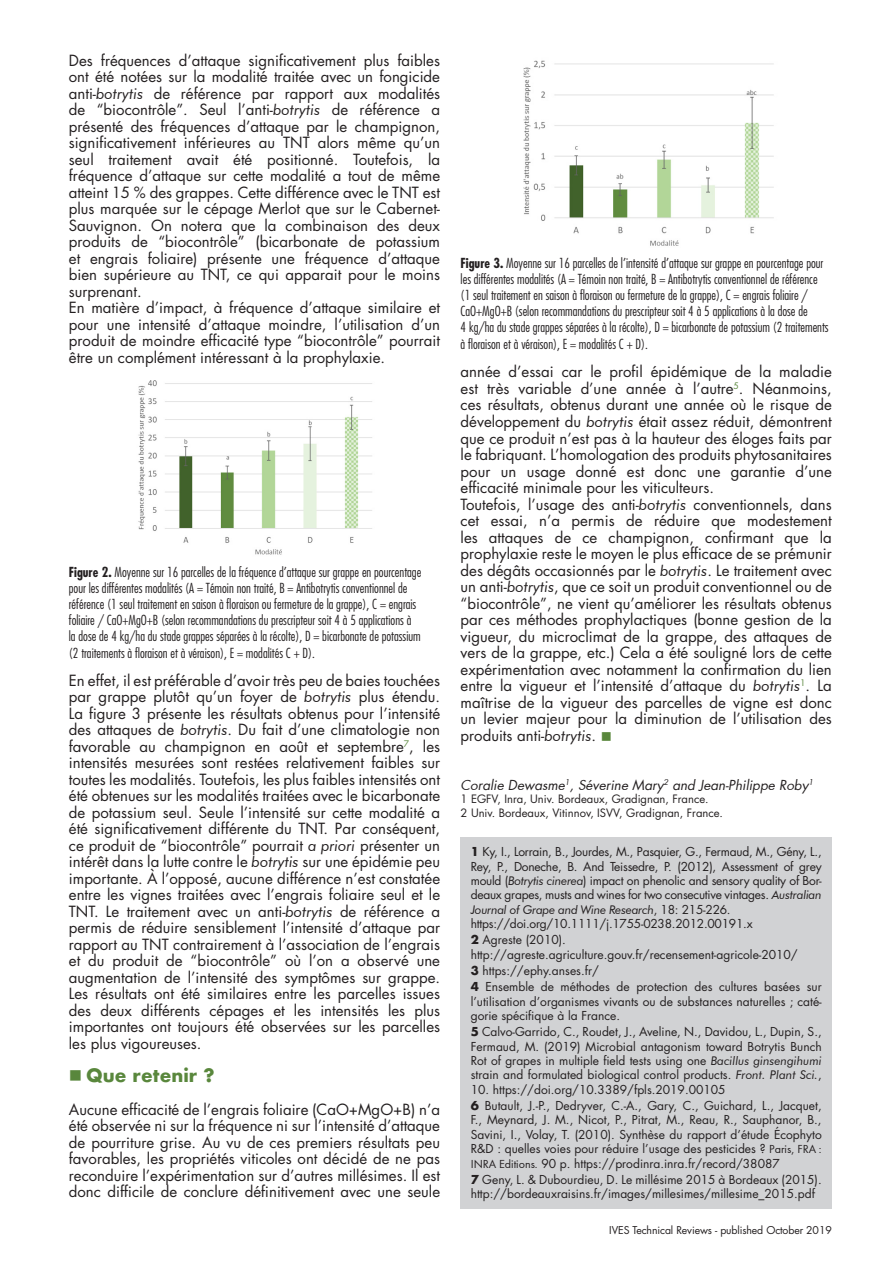
<style>
.page{position:relative;width:893px;height:1263px;background:#fff}
.page>*{position:absolute;margin:0;border:0;box-sizing:border-box;transform-origin:0 0}
.t1{font:700 18px "Futura";color:#59873c}
.t2{font:15px/16.5px "Futura";color:#231f20;text-align:justify}
.t3{font:300 condensed 13.5px/16.2px "Futura";color:#231f20}
.t4{font:italic 13.5px "Futura";color:#231f20}
.t5{font:12px/14.4px "Futura";color:#231f20;text-align:justify}
.t6{font:12px "Futura";letter-spacing:-.02em;color:#231f20}
.t7{font:11.25px "Futura";color:#231f20}
.t8{font:10.5px "Futura";letter-spacing:-.01em;color:#231f20}
.s1{font-family:"Futura BT";font-style:italic}
.s2{font-weight:700}
.s3{color:#59873c}
.s4{font-family:"Futura Book C"}
</style>
<div class="page">
<div style="left:461px;top:838px;width:371px;height:371px;background:#d1d2d4"></div>
<img style="left:138px;top:380px;width:234px;height:175px">
<img style="left:523px;top:60px;width:251px;height:186px">
<p class="t2" style="left:69px;top:52px;width:373px">Des fréquences d’attaque significativement plus faibles ont été notées sur la modalité traitée avec un fongicide anti-<span class="s1">botrytis</span> de référence par rapport aux modalités de “biocontrôle”. Seul l’anti-<span class="s1">botrytis</span> de référence a présenté des fréquences d’attaque par le champignon, significativement inférieures au TNT alors même qu’un seul traitement avait été positionné. Toutefois, la fréquence d’attaque sur cette modalité a tout de même atteint 15 % des grappes. Cette différence avec le TNT est plus marquée sur le cépage Merlot que sur le Cabernet-Sauvignon. On notera que la combinaison des deux produits de “biocontrôle” (bicarbonate de potassium et engrais foliaire) présente une fréquence d’attaque bien supérieure au TNT, ce qui apparait pour le moins surprenant.</p>
<p class="t2" style="left:69px;top:299px;width:373px">En matière d’impact, à fréquence d’attaque similaire et pour une intensité d’attaque moindre, l’utilisation d’un produit de moindre efficacité type “biocontrôle” pourrait être un complément intéressant à la prophylaxie.</p>
<p class="t3" style="left:69px;top:563px;width:354px"><span class="s2">Figure 2.</span> Moyenne sur 16 parcelles de la fréquence d’attaque sur grappe en pourcentage pour les différentes modalités (A = Témoin non traité, B = Antibotrytis conventionnel de référence (1 seul traitement en saison à floraison ou fermeture de la grappe), C = engrais foliaire / CaO+MgO+B (selon recommandations du prescripteur soit 4 à 5 applications à la dose de 4 kg/ha du stade grappes séparées à la récolte), D = bicarbonate de potassium (2 traitements à floraison et à véraison), E = modalités C + D).</p>
<p class="t2" style="left:69px;top:672px;width:373px">En effet, il est préférable d’avoir très peu de baies touchées par grappe plutôt qu’un foyer de <span class="s1">botrytis</span> plus étendu.<br>La figure 3 présente les résultats obtenus pour l’intensité des attaques de <span class="s1">botrytis</span>. Du fait d’une climatologie non favorable au champignon en août et septembre<sup>7</sup>, les intensités mesurées sont restées relativement faibles sur toutes les modalités. Toutefois, les plus faibles intensités ont été obtenues sur les modalités traitées avec le bicarbonate de potassium seul. Seule l’intensité sur cette modalité a été significativement différente du TNT. Par conséquent, ce produit de “biocontrôle” pourrait <span class="s1">a priori</span> présenter un intérêt dans la lutte contre le <span class="s1">botrytis</span> sur une épidémie peu importante. À l’opposé, aucune différence n’est constatée entre les vignes traitées avec l’engrais foliaire seul et le TNT. Le traitement avec un anti-<span class="s1">botrytis</span> de référence a permis de réduire sensiblement l’intensité d’attaque par rapport au TNT contrairement à l’association de l’engrais et du produit de “biocontrôle” où l’on a observé une augmentation de l’intensité des symptômes sur grappe.<br>Les résultats ont été similaires entre les parcelles issues des deux différents cépages et les intensités les plus importantes ont toujours été observées sur les parcelles les plus vigoureuses.</p>
<p class="t1" style="left:69px;top:1062px;width:147px">■ Que retenir ?</p>
<p class="t2" style="left:69px;top:1101px;width:373px">Aucune efficacité de l’engrais foliaire (CaO+MgO+B) n’a été observée ni sur la fréquence ni sur l’intensité d’attaque de pourriture grise. Au vu de ces premiers résultats peu favorables, les propriétés viticoles ont décidé de ne pas reconduire l’expérimentation sur d’autres millésimes. Il est donc difficile de conclure définitivement avec une seule</p>
<p class="t3" style="left:461px;top:254px;width:370px"><span class="s2">Figure 3.</span> Moyenne sur 16 parcelles de l’intensité d’attaque sur grappe en pourcentage pour les différentes modalités (A = Témoin non traité, B = Antibotrytis conventionnel de référence (1 seul traitement en saison à floraison ou fermeture de la grappe), C = engrais foliaire / CaO+MgO+B (selon recommandations du prescripteur soit 4 à 5 applications à la dose de<br>4 kg/ha du stade grappes séparées à la récolte), D = bicarbonate de potassium (2 traitements à floraison et à véraison), E = modalités C + D).</p>
<p class="t2" style="left:461px;top:363px;width:373px">année d’essai car le profil épidémique de la maladie est très variable d’une année à l’autre<sup>5</sup>. Néanmoins, ces résultats, obtenus durant une année où le risque de développement du <span class="s1">botrytis</span> était assez réduit, démontrent que ce produit n’est pas à la hauteur des éloges faits par le fabriquant. L’homologation des produits phytosanitaires pour un usage donné est donc une garantie d’une efficacité minimale pour les viticulteurs.</p>
<p class="t2" style="left:461px;top:495px;width:373px">Toutefois, l’usage des anti-<span class="s1">botrytis</span> conventionnels, dans cet essai, n’a permis de réduire que modestement les attaques de ce champignon, confirmant que la prophylaxie reste le moyen le plus efficace de se prémunir des dégâts occasionnés par le <span class="s1">botrytis</span>. Le traitement avec un anti-<span class="s1">botrytis</span>, que ce soit un produit conventionnel ou de “biocontrôle”, ne vient qu’améliorer les résultats obtenus par ces méthodes prophylactiques (bonne gestion de la vigueur, du microclimat de la grappe, des attaques de vers de la grappe, etc.) Cela a été souligné lors de cette expérimentation avec notamment la confirmation du lien entre la vigueur et l’intensité d’attaque du <span class="s1">botrytis</span><sup>1</sup>. La maîtrise de la vigueur des parcelles de vigne est donc un levier majeur pour la diminution de l’utilisation des produits anti-<span class="s1">botrytis</span>. <span class="s3">■</span></p>
<p class="t4" style="left:461px;top:776px;width:354px">Coralie Dewasme<sup>1</sup>, Séverine Mary<sup>2</sup> and Jean-Philippe Roby<sup>1</sup></p>
<p class="t7" style="left:461px;top:791px;width:250px">1 EGFV, Inra, Univ. Bordeaux, Gradignan, France.</p>
<p class="t7" style="left:461px;top:805px;width:264px">2 Univ. Bordeaux, Vitinnov, ISVV, Gradignan, France.</p>
<p class="t5" style="left:471px;top:844px;width:352px"><span class="s2">1</span> Ky, I., Lorrain, B., Jourdes, M., Pasquier, G., Fermaud, M., Gény, L., Rey, P., Doneche, B. And Teissedre, P. (2012), Assessment of grey mould (<span class="s1">Botrytis cinerea</span>) impact on phenolic and sensory quality of Bor&shy;deaux grapes, musts and wines for two consecutive vintages. <span class="s1">Australian Journal of Grape and Wine Research</span>, 18: 215-226.</p>
<p class="t6" style="left:471px;top:915px;width:283px">https://doi.org/10.1111/j.1755-0238.2012.00191.x</p>
<p class="t5" style="left:471px;top:933px;width:97px"><span class="s2">2</span> Agreste (2010).</p>
<p class="t5" style="left:471px;top:947px;width:329px">http://agreste.agriculture.gouv.fr/recensement-agricole-2010/</p>
<p class="t5" style="left:471px;top:963px;width:130px"><span class="s2">3</span> https://ephy.anses.fr/</p>
<p class="t5" style="left:471px;top:979px;width:352px"><span class="s2">4</span> Ensemble de méthodes de protection des cultures basées sur l’utilisation d’organismes vivants ou de substances naturelles ; caté&shy;gorie spécifique à la France.</p>
<p class="t5" style="left:471px;top:1024px;width:352px"><span class="s2">5</span> Calvo-Garrido, C., Roudet, J., Aveline, N., Davidou, L., Dupin, S., Fermaud, M. (2019) Microbial antagonism toward Botrytis Bunch Rot of grapes in multiple field tests using one <span class="s1">Bacillus ginsengihumi </span>strain and formulated biological control products. <span class="s1">Front. Plant Sci.</span>,</p>
<p class="t5" style="left:471px;top:1082px;width:256px">10. https://doi.org/10.3389/fpls.2019.00105</p>
<p class="t5" style="left:471px;top:1098px;width:353px"><span class="s2">6</span> Butault, J.-P., Dedryver, C.-A., Gary, C., Guichard, L., Jacquet, F., Meynard, J. M., Nicot, P., Pitrat, M., Reau, R., Sauphanor, B., Savini, I., Volay, T. (2010). Synthèse du rapport d’étude Écophyto R&amp;D : quelles voies pour réduire l’usage des pesticides ? <span class="s4">Paris, FRA :<br>INRA Editions.</span> 90 p. https://prodinra.inra.fr/record/38087</p>
<p class="t5" style="left:471px;top:1172px;width:352px"><span class="s2">7</span> Geny, L. &amp; Dubourdieu, D. Le millésime 2015 à Bordeaux (2015).</p>
<p class="t5" style="left:471px;top:1186px;width:346px">http://bordeauxraisins.fr/images/millesimes/millesime_2015.pdf</p>
<p class="t8" style="left:609px;top:1223px;width:224px">IVES Technical Reviews - published October 2019</p>
</div>
